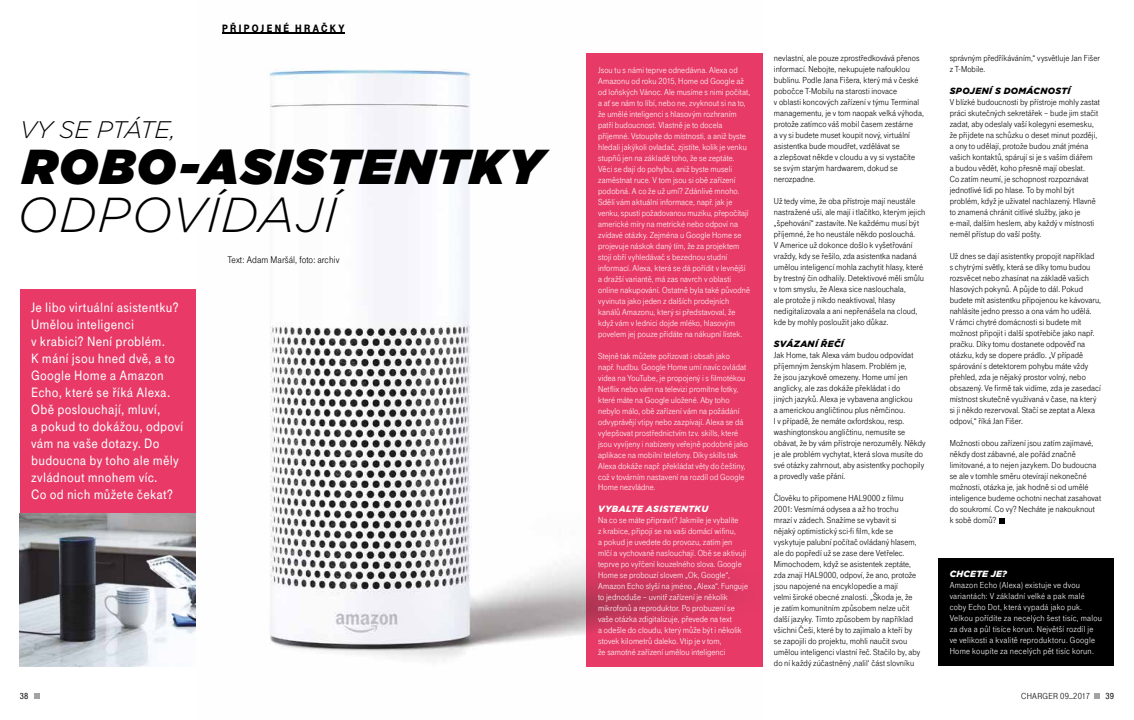
<style>
.page{position:relative;width:1134px;height:720px;background:#fff}
.page>*{position:absolute;margin:0;border:0;box-sizing:border-box;transform-origin:0 0}
.t1{font:italic 900 49px "Gotham";letter-spacing:.035em;color:#000}
.t2{font:italic 300 49px "Gotham";letter-spacing:.015em;color:#000}
.t3{font:italic 300 24px "Gotham";letter-spacing:-.025em;color:#000}
.t4{font:14px/17px "Tele Grotesk EE Halb";letter-spacing:.015em;color:#fff}
.t5{font:11px "Tele Grotesk EE Ultr";letter-spacing:.21em;color:#000}
.t6{font:10px "Tele Grotesk EE Norm";letter-spacing:.01em;color:#000}
.t7{font:9px/11px "Tele Grotesk EE Norm";letter-spacing:.01em;color:#000}
.t8{font:9px/11px "Tele Grotesk EE Norm";letter-spacing:.01em;color:#fff}
.t9{font:9px/11px "Tele Grotesk EE Norm";letter-spacing:.03em;color:#fff}
.t10{font:italic 900 9px "Gotham";letter-spacing:.035em;color:#000}
.t11{font:italic 900 9px "Gotham";letter-spacing:.03em;color:#fff}
.t12{font:9px "Tele Grotesk EE Halb";color:#000}
</style>
<div class="page">
<svg style="left:34px;top:693px;width:6px;height:6px"></svg>
<svg style="left:1094px;top:693px;width:6px;height:6px"></svg>
<img style="left:222px;top:33px;width:541px;height:634px">
<img style="left:20px;top:513px;width:176px;height:153px">
<div style="left:20px;top:289px;width:176px;height:224px;background:#e83967"></div>
<img style="left:587px;top:54px;width:176px;height:612px">
<hr style="left:222px;top:32px;width:123px;height:1px;background:#000">
<svg style="left:1000px;top:518px;width:5px;height:5px"></svg>
<div style="left:938px;top:558px;width:176px;height:108px;background:#000"></div>
<h2 class="t3" style="left:20px;top:115px;width:157px">VY SE PTÁTE,</h2>
<p class="t5" style="left:222px;top:22px;width:124px">PŘIPOJENÉ HRAČKY</p>
<h1 class="t1" style="left:23px;top:131px;width:522px">ROBO-ASISTENTKY</h1>
<h1 class="t2" style="left:17px;top:184px;width:322px">ODPOVÍDAJÍ</h1>
<p class="t4" style="left:31px;top:299px;width:154px">Je libo virtuální asistentku?<br>Umělou inteligenci<br>v krabici? Není problém.<br>K mání jsou hned dvě, a to<br>Google Home a Amazon<br>Echo, které se říká Alexa.<br>Obě poslouchají, mluví,<br>a pokud to dokážou, odpoví vám na vaše dotazy. Do budoucna by toho ale měly zvládnout mnohem víc.<br>Co od nich můžete čekat?</p>
<p class="t6" style="left:227px;top:254px;width:114px">Text: Adam Maršál, foto: archiv</p>
<p class="t8" style="left:598px;top:64px;width:154px">Jsou tu s námi teprve odnedávna. Alexa od Amazonu od roku 2015, Home od Google až od loňských Vánoc. Ale musíme s nimi počítat, a ať se nám to líbí, nebo ne, zvyknout si na to, že umělé inteligenci s hlasovým rozhraním patří budoucnost. Vlastně je to docela příjemné. Vstoupíte do místnosti, a aniž byste hledali jakýkoli ovladač, zjistíte, kolik je venku stupňů jen na základě toho, že se zeptáte.<br>Věci se dají do pohybu, aniž byste museli zaměstnat ruce. V tom jsou si obě zařízení podobná. A co že už umí? Zdánlivě mnoho.<br>Sdělí vám aktuální informace, např. jak je venku, spustí požadovanou muziku, přepočítají americké míry na metrické nebo odpoví na zvídavé otázky. Zejména u Google Home se projevuje náskok daný tím, že za projektem stojí obří vyhledávač s bezednou studní informací. Alexa, která se dá pořídit v levnější a dražší variantě, má zas navrch v oblasti online nakupování. Ostatně byla také původně vyvinuta jako jeden z dalších prodejních kanálů Amazonu, který si představoval, že když vám v lednici dojde mléko, hlasovým povelem jej pouze přidáte na nákupní lístek.</p>
<p class="t8" style="left:598px;top:350px;width:151px">Stejně tak můžete pořizovat i obsah jako např. hudbu. Google Home umí navíc ovládat videa na YouTube, je propojený i s filmotékou Netflix nebo vám na televizi promítne fotky, které máte na Google uložené. Aby toho nebylo málo, obě zařízení vám na požádání odvyprávějí vtipy nebo zazpívají. Alexa se dá vylepšovat prostřednictvím tzv. skills, které jsou vyvíjeny i nabízeny veřejně podobně jako aplikace na mobilní telefony. Díky skills tak Alexa dokáže např. překládat věty do češtiny, což v továrním nastavení na rozdíl od Google Home nezvládne.</p>
<p class="t11" style="left:598px;top:503px;width:112px">VYBALTE ASISTENTKU</p>
<p class="t8" style="left:598px;top:515px;width:151px">Na co se máte připravit? Jakmile je vybalíte<br>z krabice, připojí se na vaši domácí wifinu,<br>a pokud je uvedete do provozu, zatím jen mlčí a vychovaně naslouchají. Obě se aktivují teprve po vyřčení kouzelného slova. Google Home se probouzí slovem „Ok, Google“, Amazon Echo slyší na jméno „Alexa“. Funguje to jednoduše – uvnitř zařízení je několik mikrofonů a reproduktor. Po probuzení se vaše otázka zdigitalizuje, převede na text<br>a odešle do cloudu, který může být i několik stovek kilometrů daleko. Vtip je v tom,<br>že samotné zařízení umělou inteligenci</p>
<p class="t7" style="left:774px;top:53px;width:151px">nevlastní, ale pouze zprostředkovává přenos informací. Nebojte, nekupujete nafouklou bublinu. Podle Jana Fišera, který má v české pobočce T-Mobilu na starosti inovace<br>v oblasti koncových zařízení v týmu Terminal managementu, je v tom naopak velká výhoda, protože zatímco váš mobil časem zestárne<br>a vy si budete muset koupit nový, virtuální asistentka bude moudřet, vzdělávat se<br>a zlepšovat někde v cloudu a vy si vystačíte se svým starým hardwarem, dokud se nerozpadne.</p>
<p class="t7" style="left:774px;top:196px;width:153px">Už tedy víme, že oba přístroje mají neustále nastražené uši, ale mají i tlačítko, kterým jejich „špehování“ zastavíte. Ne každému musí být příjemné, že ho neustále někdo poslouchá.<br>V Americe už dokonce došlo k vyšetřování vraždy, kdy se řešilo, zda asistentka nadaná umělou inteligencí mohla zachytit hlasy, které by trestný čin odhalily. Detektivové měli smůlu v tom smyslu, že Alexa sice naslouchala,<br>ale protože ji nikdo neaktivoval, hlasy nedigitalizovala a ani nepřenášela na cloud, kde by mohly posloužit jako důkaz.</p>
<p class="t10" style="left:774px;top:338px;width:71px">SVÁZANÍ ŘEČÍ</p>
<p class="t7" style="left:774px;top:350px;width:153px">Jak Home, tak Alexa vám budou odpovídat příjemným ženským hlasem. Problém je,<br>že jsou jazykově omezeny. Home umí jen anglicky, ale zas dokáže překládat i do<br>jiných jazyků. Alexa je vybavena anglickou<br>a americkou angličtinou plus němčinou.<br>I v případě, že nemáte oxfordskou, resp. washingtonskou angličtinu, nemusíte se obávat, že by vám přístroje nerozuměly. Někdy je ale problém vychytat, která slova musíte do své otázky zahrnout, aby asistentky pochopily a provedly vaše přání.</p>
<p class="t7" style="left:774px;top:493px;width:148px">Člověku to připomene HAL9000 z filmu 2001: Vesmírná odysea a až ho trochu<br>mrazí v zádech. Snažíme se vybavit si nějaký optimistický sci-fi film, kde se vyskytuje palubní počítač ovládaný hlasem, ale do popředí už se zase dere Vetřelec.<br>Mimochodem, když se asistentek zeptáte, zda znají HAL9000, odpoví, že ano, protože jsou napojené na encyklopedie a mají<br>velmi široké obecné znalosti. „Škoda je, že je zatím komunitním způsobem nelze učit další jazyky. Tímto způsobem by například všichni Češi, které by to zajímalo a kteří by se zapojili do projektu, mohli naučit svou umělou inteligenci vlastní řeč. Stačilo by, aby do ní každý zúčastněný ‚nalil‘ část slovníku</p>
<p class="t7" style="left:950px;top:53px;width:152px">správným předříkáváním,“ vysvětluje Jan Fišer z T-Mobile.</p>
<p class="t10" style="left:950px;top:85px;width:122px">SPOJENÍ S DOMÁCNOSTÍ</p>
<p class="t7" style="left:950px;top:97px;width:152px">V blízké budoucnosti by přístroje mohly zastat práci skutečných sekretářek – bude jim stačit zadat, aby odeslaly vaší kolegyni esemesku, že přijdete na schůzku o deset minut později, a ony to udělají, protože budou znát jména vašich kontaktů, spárují si je s vaším diářem<br>a budou vědět, koho přesně mají obeslat.<br>Co zatím neumí, je schopnost rozpoznávat jednotlivé lidi po hlase. To by mohl být problém, když je uživatel nachlazený. Hlavně to znamená chránit citlivé služby, jako je e-mail, dalším heslem, aby každý v místnosti neměl přístup do vaší pošty.</p>
<p class="t7" style="left:950px;top:251px;width:153px">Už dnes se dají asistentky propojit například<br>s chytrými světly, která se díky tomu budou rozsvěcet nebo zhasínat na základě vašich hlasových pokynů. A půjde to dál. Pokud budete mít asistentku připojenou ke kávovaru, nahlásíte jedno presso a ona vám ho udělá.<br>V rámci chytré domácnosti si budete mít možnost připojit i další spotřebiče jako např. pračku. Díky tomu dostanete odpověď na otázku, kdy se dopere prádlo. „V případě spárování s detektorem pohybu máte vždy přehled, zda je nějaký prostor volný, nebo obsazený. Ve firmě tak vidíme, zda je zasedací místnost skutečně využívaná v čase, na který si ji někdo rezervoval. Stačí se zeptat a Alexa odpoví,“ říká Jan Fišer.</p>
<p class="t7" style="left:950px;top:438px;width:153px">Možnosti obou zařízení jsou zatím zajímavé, někdy dost zábavné, ale pořád značně limitované, a to nejen jazykem. Do budoucna se ale v tomhle směru otevírají nekonečné možnosti, otázka je, jak hodně si od umělé inteligence budeme ochotni nechat zasahovat do soukromí. Co vy? Necháte je nakouknout k sobě domů?</p>
<p class="t11" style="left:950px;top:568px;width:59px">CHCETE JE?</p>
<p class="t9" style="left:950px;top:580px;width:154px">Amazon Echo (Alexa) existuje ve dvou variantách: V základní velké a pak malé coby Echo Dot, která vypadá jako puk.<br>Velkou pořídíte za necelých šest tisíc, malou za dva a půl tisíce korun. Největší rozdíl je ve velikosti a kvalitě reproduktoru. Google Home koupíte za necelých pět tisíc korun.</p>
<p class="t12" style="left:20px;top:691px;width:10px">38</p>
<p class="t7" style="left:1021px;top:691px;width:70px">CHARGER 09_2017</p>
<p class="t12" style="left:1106px;top:691px;width:10px">39</p>
</div>
